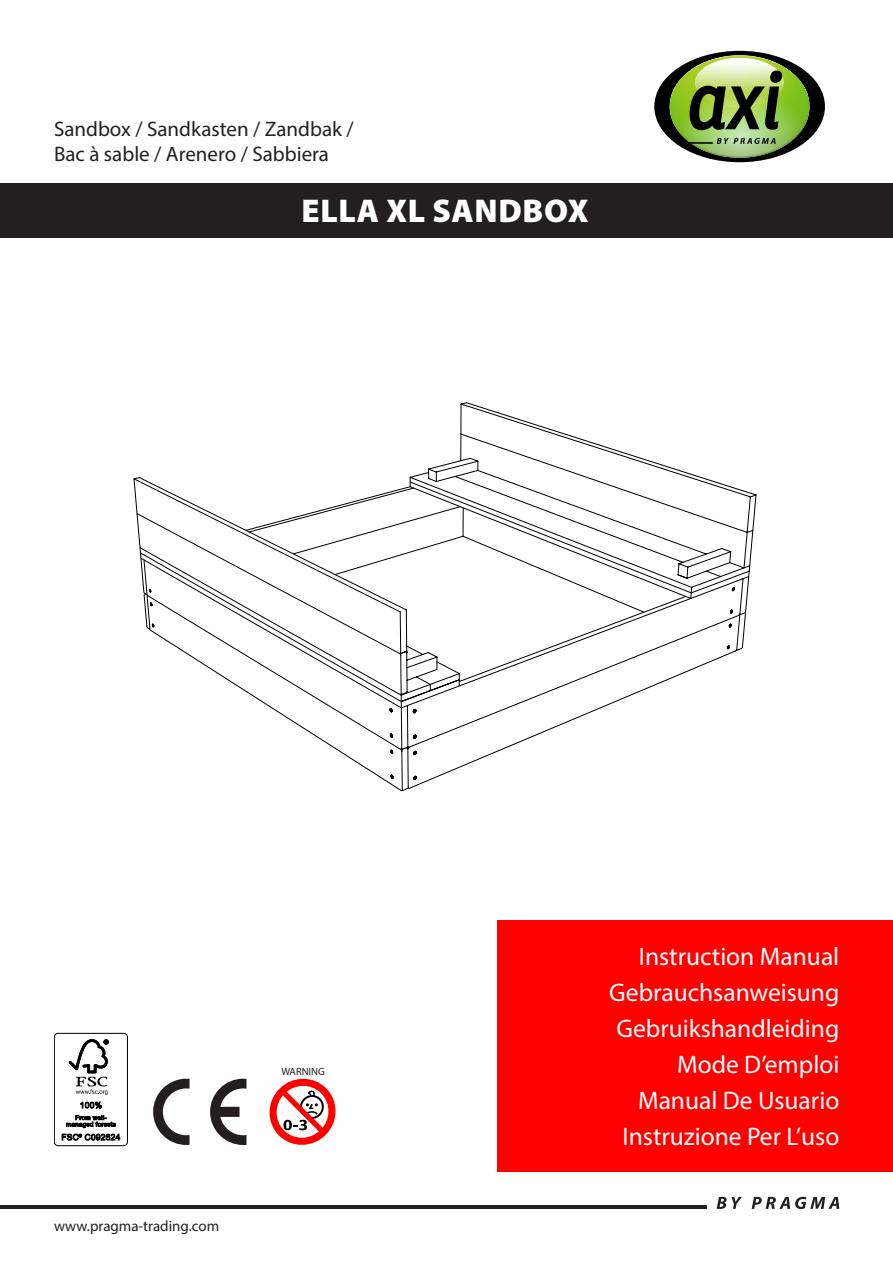
<style>
.page{position:relative;width:893px;height:1263px;background:#fff}
.page>*{position:absolute;margin:0;border:0;box-sizing:border-box;transform-origin:0 0}
.t1{font:900 33px "Myriad Pro";letter-spacing:.02em;color:#fff}
.t2{font:25.5px/36px "Myriad Pro";color:#fff;text-align:right}
.t3{font:21px/25.2px "Myriad Pro";color:#231f20}
.t4{font:15px "Myriad Pro";color:#231f20}
.t5{font:10.5px "Myriad Pro";color:#231f20}
</style>
<div class="page">
<div style="left:0;top:184px;width:893px;height:54px;background:#231f20"></div>
<div style="left:654px;top:51px;width:171px;height:111px;background:#000;border-radius:50%"></div>
<img style="left:670px;top:55px;width:139px;height:103px">
<svg style="left:717px;top:1197px;width:25px;height:12px"></svg>
<svg style="left:752px;top:1197px;width:87px;height:12px"></svg>
<hr style="left:0;top:1205px;width:706px;height:4px;background:#231f20">
<div style="left:497px;top:920px;width:396px;height:252px;background:#f00"></div>
<svg style="left:153px;top:1079px;width:37px;height:66px"></svg>
<svg style="left:210px;top:1079px;width:36px;height:66px"></svg>
<svg style="left:269px;top:1079px;width:66px;height:66px"></svg>
<div style="left:54px;top:1033px;width:74px;height:113px;border:1px solid #000001;border-radius:4px"></div>
<svg style="left:69px;top:1039px;width:40px;height:56px"></svg>
<svg style="left:80px;top:1101px;width:22px;height:8px"></svg>
<svg style="left:66px;top:1115px;width:50px;height:13px"></svg>
<svg style="left:62px;top:1134px;width:58px;height:6px"></svg>
<svg style="left:262px;top:702px;width:354px;height:88px"></svg>
<svg style="left:134px;top:402px;width:622px;height:300px"></svg>
<p class="t3" style="left:54px;top:117px;width:301px">Sandbox / Sandkasten / Zandbak /<br>Bac à sable / Arenero / Sabbiera</p>
<p class="t1" style="left:302px;top:192px;width:288px">ELLA XL SANDBOX</p>
<p class="t4" style="left:54px;top:1218px;width:167px">www.pragma-trading.com</p>
<p class="t5" style="left:281px;top:1066px;width:45px">WARNING</p>
<p class="t2" style="left:609px;top:939px;width:232px">Instruction Manual<br>Gebrauchsanweisung<br>Gebruikshandleiding<br>Mode D’emploi<br>Manual De Usuario<br>Instruzione Per L’uso</p>
</div>
